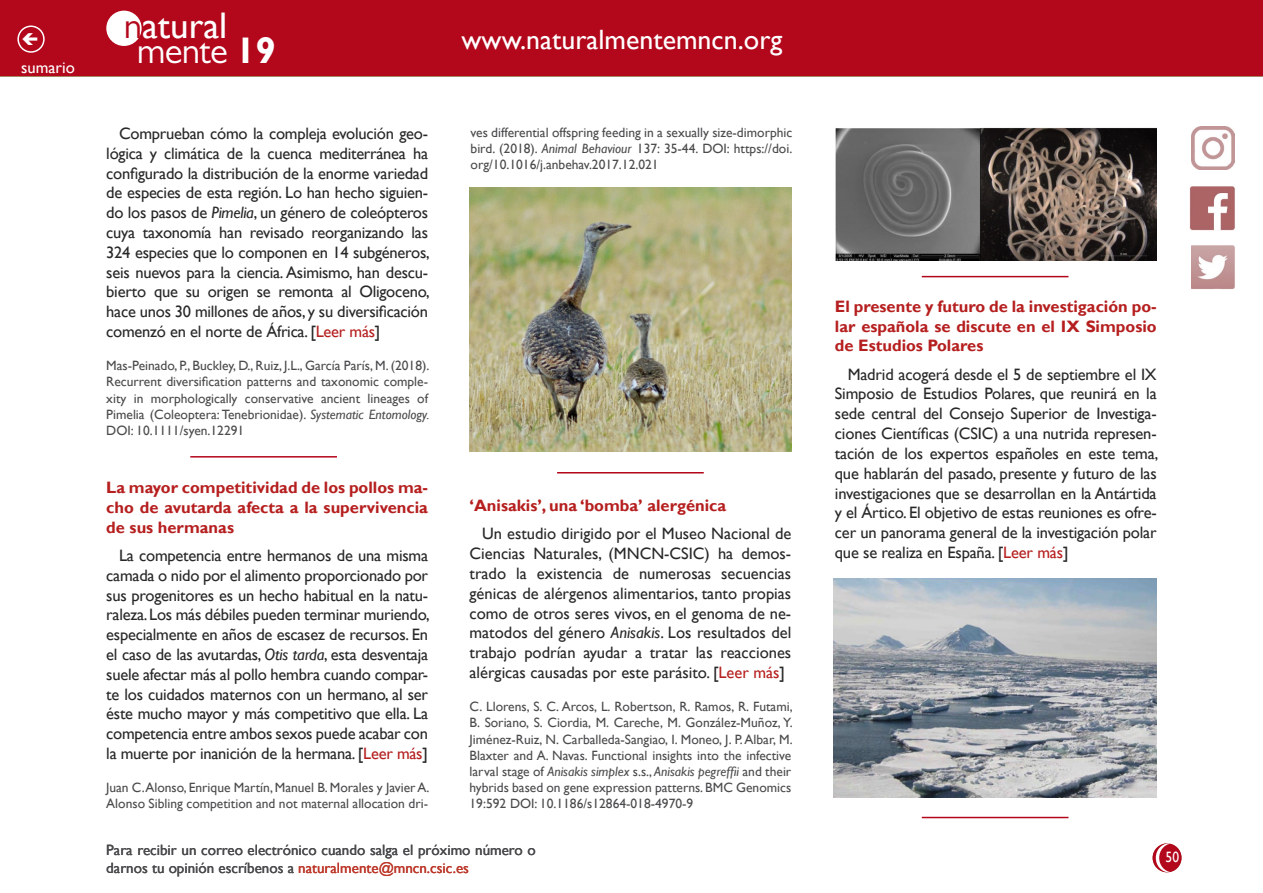
<style>
.page{position:relative;width:1263px;height:893px;background:#fff}
.page>*{position:absolute;margin:0;border:0;box-sizing:border-box;transform-origin:0 0}
.t1{font:37.05px "Gill Sans";color:#fff}
.t2{font:37.05px "Gill Sans MT Pro";letter-spacing:-.02em;color:#fff}
.t3{font:27.9px "Gill Sans";color:#fff}
.t4{font:16.5px/19.8px "Gill Sans";letter-spacing:-.015em;color:#282829;text-align:justify}
.t5{font:700 16.5px/19.8px "Gill Sans";color:#b61f1f;text-align:justify}
.t6{font:16.5px "Gill Sans";color:#fff}
.t7{font:15px/18px "Gill Sans";color:#4b4b4d}
.t8{font:15px "Gill Sans";color:#fff;scale:.9 1}
.t9{font:13.5px/16.2px "Gill Sans";color:#4b4b4d;text-align:justify}
.s1{font-family:"Gill Sans MT Pro";color:#b3071b}
.s2{font-family:"Gill Sans";font-weight:700}
.s3{font-style:italic}
.s4{color:#b61f1f}
.s5{color:#bd392b}
</style>
<div class="page">
<img style="left:1190px;top:186px;width:45px;height:44px">
<img style="left:1191px;top:246px;width:44px;height:44px">
<div style="left:1153px;top:844px;width:28px;height:28px;background:#b3071b;border-radius:50%"></div>
<div style="left:1152px;top:843px;width:29px;height:29px;border:2px solid #b3071b;border-radius:50%"></div>
<div style="left:0;top:0;width:1263px;height:76px;background:#b3071b"></div>
<div style="left:107px;top:11px;width:34px;height:34px;background:#fff;border-radius:50%"></div>
<div style="left:106px;top:11px;width:36px;height:35px;border:2px solid #fff;border-radius:50%"></div>
<svg style="left:1155px;top:843px;width:16px;height:29px"></svg>
<div style="left:17px;top:26px;width:28px;height:27px;border:2px solid #fff;border-radius:50%"></div>
<img style="left:1191px;top:127px;width:43px;height:43px">
<hr style="left:190px;top:456px;width:147px;height:2px;background:#b3071b">
<hr style="left:557px;top:472px;width:147px;height:1px;background:#b3071b">
<hr style="left:922px;top:276px;width:146px;height:1px;background:#b3071b">
<img style="left:469px;top:188px;width:322px;height:263px">
<img style="left:835px;top:128px;width:321px;height:132px">
<img style="left:834px;top:579px;width:323px;height:218px">
<hr style="left:922px;top:817px;width:146px;height:1px;background:#b3071b">
<p class="t6" style="left:21px;top:58px;width:55px">sumario</p>
<h1 class="t1" style="left:124px;top:4px;width:105px"><span class="s1">n</span>atural</h1>
<h1 class="t2" style="left:137px;top:29px;width:140px">mente <span class="s2">19</span></h1>
<p class="t4" style="left:106px;top:124px;width:325px;text-indent:13px">Comprueban cómo la compleja evolución geo&shy;lógica y climática de la cuenca mediterránea ha configurado la distribución de la enorme variedad de especies de esta región. Lo han hecho siguien&shy;do los pasos de <span class="s3">Pimelia</span>, un género de coleópteros cuya taxonomía han revisado reorganizando las 324 especies que lo componen en 14 subgéneros, seis nuevos para la ciencia. Asimismo, han descu&shy;bierto que su origen se remonta al Oligoceno, hace unos 30 millones de años, y su diversificación comenzó en el norte de África. [<span class="s4">Leer más</span>]</p>
<p class="t9" style="left:106px;top:358px;width:325px">Mas-Peinado, P., Buckley, D., Ruiz, J.L., García París, M. (2018).<br>Recurrent diversification patterns and taxonomic comple&shy;xity in morphologically conservative ancient lineages of Pimelia (Coleoptera: Tenebrionidae). <span class="s3">Systematic Entomology.<br></span>DOI: 10.1111/syen.12291</p>
<p class="t5" style="left:106px;top:478px;width:323px">La mayor competitividad de los pollos ma&shy;cho de avutarda afecta a la supervivencia de sus hermanas</p>
<p class="t4" style="left:106px;top:546px;width:325px;text-indent:13px">La competencia entre hermanos de una misma camada o nido por el alimento proporcionado por sus progenitores es un hecho habitual en la natu&shy;raleza. Los más débiles pueden terminar muriendo, especialmente en años de escasez de recursos. En el caso de las avutardas, <span class="s3">Otis tarda</span>, esta desventaja suele afectar más al pollo hembra cuando compar&shy;te los cuidados maternos con un hermano, al ser éste mucho mayor y más competitivo que ella. La competencia entre ambos sexos puede acabar con la muerte por inanición de la hermana. [<span class="s4">Leer más</span>]</p>
<p class="t9" style="left:106px;top:780px;width:325px">Juan C.Alonso, Enrique Martín, Manuel B. Morales y Javier A.<br>Alonso Sibling competition and not maternal allocation dri-</p>
<h2 class="t3" style="left:461px;top:23px;width:322px">www.naturalmentemncn.org</h2>
<p class="t9" style="left:471px;top:124px;width:323px">ves differential offspring feeding in a sexually size-dimorphic bird. (2018). <span class="s3">Animal Behaviour</span> 137: 35-44. DOI: https://doi. org/10.1016/j.anbehav.2017.12.021</p>
<p class="t5" style="left:469px;top:496px;width:258px">‘Anisakis’, una ‘bomba’ alergénica</p>
<p class="t4" style="left:469px;top:524px;width:323px;text-indent:13px">Un estudio dirigido por el Museo Nacional de Ciencias Naturales, (MNCN-CSIC) ha demos&shy;trado la existencia de numerosas secuencias génicas de alérgenos alimentarios, tanto propias como de otros seres vivos, en el genoma de ne&shy;matodos del género <span class="s3">Anisakis</span>. Los resultados del trabajo podrían ayudar a tratar las reacciones alérgicas causadas por este parásito. [<span class="s4">Leer más</span>]</p>
<p class="t9" style="left:469px;top:699px;width:325px">C. Llorens, S. C. Arcos, L. Robertson, R. Ramos, R. Futami, B. Soriano, S. Ciordia, M. Careche, M. González-Muñoz, Y.<br>Jiménez-Ruiz, N. Carballeda-Sangiao, I. Moneo, J. P. Albar, M.<br>Blaxter and A. Navas. Functional insights into the infective larval stage of <span class="s3">Anisakis simplex</span> s.s., <span class="s3">Anisakis pegreffii</span> and their hybrids based on gene expression patterns. BMC Genomics 19:592 DOI: 10.1186/s12864-018-4970-9</p>
<p class="t7" style="left:106px;top:842px;width:431px">Para recibir un correo electrónico cuando salga el próximo número o darnos tu opinión escríbenos a <span class="s5">naturalmente@mncn.csic.es</span></p>
<p class="t5" style="left:835px;top:297px;width:323px">El presente y futuro de la investigación po&shy;lar española se discute en el IX Simposio de Estudios Polares</p>
<p class="t4" style="left:835px;top:365px;width:325px;text-indent:13px">Madrid acogerá desde el 5 de septiembre el IX Simposio de Estudios Polares, que reunirá en la sede central del Consejo Superior de Investiga&shy;ciones Científicas (CSIC) a una nutrida represen&shy;tación de los expertos españoles en este tema, que hablarán del pasado, presente y futuro de las investigaciones que se desarrollan en la Antártida y el Ártico. El objetivo de estas reuniones es ofre&shy;cer un panorama general de la investigación polar que se realiza en España. [<span class="s4">Leer más</span>]</p>
<p class="t8" style="left:1165px;top:849px;width:16px">50</p>
</div>
